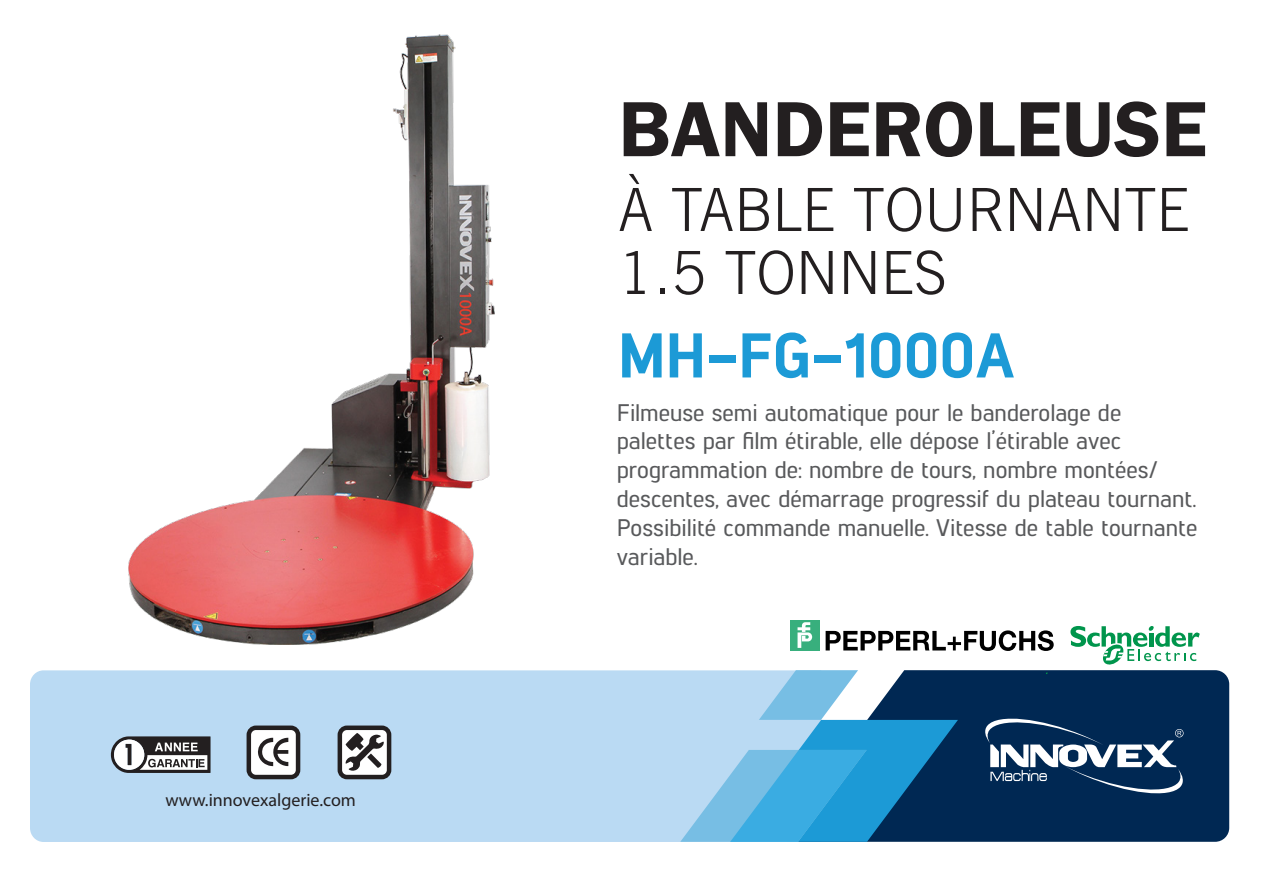
<style>
.page{position:relative;width:1263px;height:893px;background:#fff}
.page>*{position:absolute;margin:0;border:0;box-sizing:border-box;transform-origin:0 0}
.t1{font:600 80.85px "Franklin Gothic";color:#231f20}
.t2{font:800 63px "Lintel";color:#1c9ad6}
.t3{font:300 59.55px/63px "News Gothic BT";color:#231f20}
.t4{font:500 24px/28.8px "Lintel";color:#58595b}
.t5{font:18px "Myriad Pro";color:#231f20}
</style>
<div class="page">
<div style="left:30px;top:670px;width:650px;height:172px;background:#badaf3"></div>
<div style="left:958px;top:670px;width:271px;height:172px;background:#002853"></div>
<svg style="left:680px;top:670px;width:278px;height:172px;background:#5ba1c9"></svg>
<svg style="left:111px;top:736px;width:100px;height:37px"></svg>
<svg style="left:247px;top:725px;width:53px;height:54px"></svg>
<svg style="left:338px;top:725px;width:53px;height:54px"></svg>
<svg style="left:1070px;top:626px;width:130px;height:39px"></svg>
<svg style="left:983px;top:713px;width:201px;height:86px"></svg>
<img style="left:129px;top:34px;width:366px;height:611px">
<svg style="left:826px;top:630px;width:228px;height:21px"></svg>
<div style="left:790px;top:620px;width:29px;height:30px;background:#38af7d"></div>
<svg style="left:797px;top:622px;width:15px;height:26px"></svg>
<p class="t5" style="left:165px;top:789px;width:192px">www.innovexalgerie.com</p>
<h1 class="t1" style="left:618px;top:79px;width:590px">BANDEROLEUSE</h1>
<h3 class="t3" style="left:618px;top:178px;width:573px">À TABLE TOURNANTE<br>1.5 TONNES</h3>
<h2 class="t2" style="left:618px;top:311px;width:398px">MH-FG-1000A</h2>
<p class="t4" style="left:617px;top:396px;width:582px">Filmeuse semi automatique pour le banderolage de palettes par film étirable, elle dépose l’étirable avec programmation de: nombre de tours, nombre montées/ descentes, avec démarrage progressif du plateau tournant.<br>Possibilité commande manuelle. Vitesse de table tournante variable.</p>
</div>
